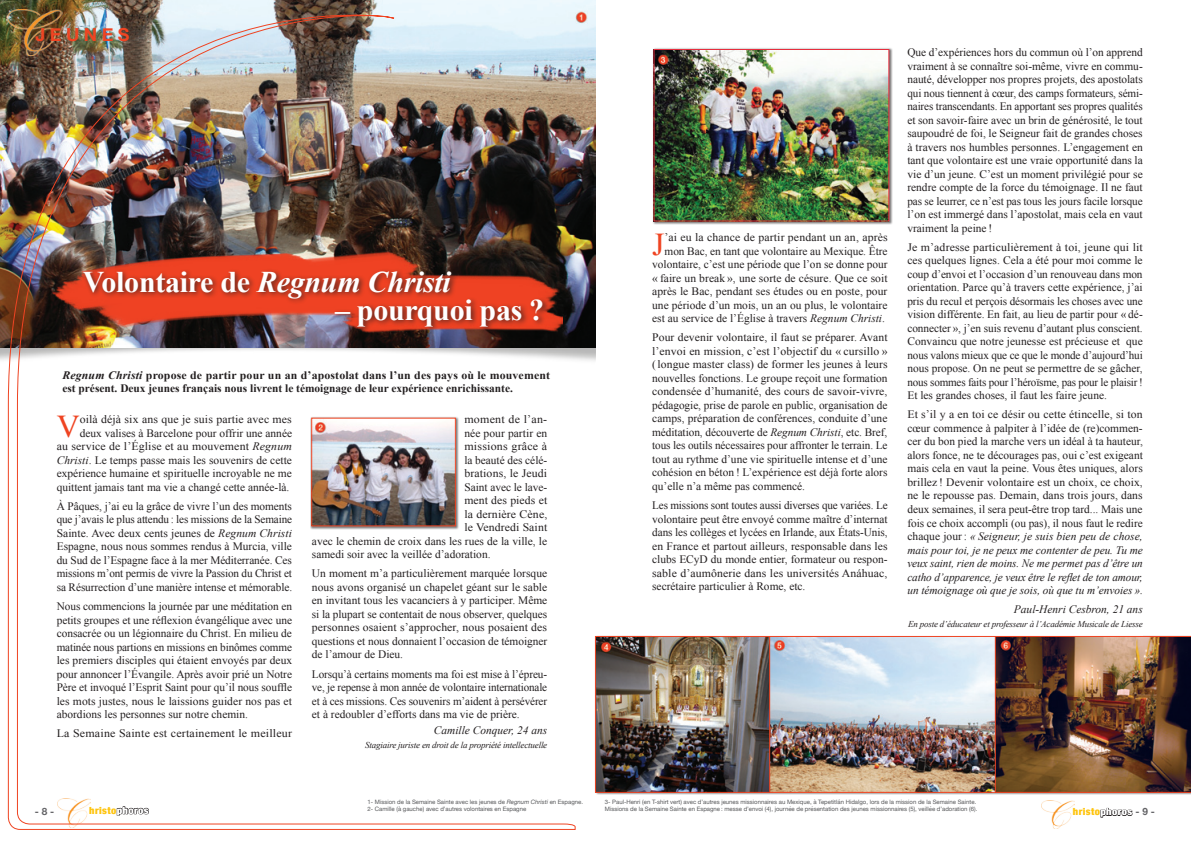
<style>
.page{position:relative;width:1191px;height:842px;background:#fff}
.page>*{position:absolute;margin:0;border:0;box-sizing:border-box;transform-origin:0 0}
.t1{font:31.8px "Times New Roman";color:#ef4422}
.t2{font:italic 700 30px "Times New Roman";letter-spacing:-.01em;color:#fff}
.t3{font:700 30px "Times New Roman";letter-spacing:-.01em;color:#fff}
.t4{font:700 18px "Helvetica Neue";letter-spacing:.25em;color:#ef4422}
.t5{font:11.4px/13.5px "Times New Roman";color:#231f20;text-align:justify}
.t6{font:11.4px/13.5px "Times New Roman";color:#231f20;text-align:justify;scale:1.04 1}
.t7{font:700 11.4px/13.5px "Times New Roman";color:#231f20;scale:1.04 1}
.t8{font:italic 11.4px "Times New Roman";color:#231f20}
.t9{font:11.4px "Times New Roman";color:#231f20;scale:1.05 1}
.t10{font:11.4px "Times New Roman";letter-spacing:.02em;color:#231f20;scale:1.05 1}
.t11{font:700 10px "Helvetica Neue";color:#636366}
.t12{font:900 condensed 9.8px "Helvetica Neue";letter-spacing:.04em;color:#fec40e;scale:1.06 1}
.t13{font:italic 9px "Times New Roman";letter-spacing:-.02em;color:#231f20}
.t14{font:6px/7px "Helvetica Neue";color:#57585a}
.s1{font-style:normal}
.s2{font-style:italic}
.s3{color:#fff}
.s4{font-weight:700;font-stretch:normal;font-size:10px;color:#636366}
</style>
<div class="page">
<img style="left:1041px;top:800px;width:33px;height:29px">
<svg style="left:1073px;top:808px;width:59px;height:9px"></svg>
<img style="left:0;top:0;width:595px;height:347px">
<img style="left:7px;top:0;width:569px;height:830px">
<img style="left:6px;top:9px;width:56px;height:46px">
<img style="left:46px;top:242px;width:516px;height:94px">
<div style="left:81px;top:268px;width:468px;height:65px;background:#231f20;opacity:.75"></div>
<div style="left:652px;top:48px;width:240px;height:177px;background:#231f20;opacity:.6"></div>
<img style="left:655px;top:51px;width:232px;height:168px">
<div style="left:653px;top:49px;width:236px;height:172px;border:1px solid #e72d3d"></div>
<div style="left:310px;top:416px;width:149px;height:114px;background:#231f20;opacity:.6"></div>
<img style="left:313px;top:420px;width:141px;height:104px">
<div style="left:311px;top:418px;width:145px;height:108px;border:1px solid #ef4422"></div>
<img style="left:594px;top:635px;width:597px;height:158px">
<h3 class="t4" style="left:35px;top:21px;width:96px">JEUNES</h3>
<h2 class="t2" style="left:83px;top:261px;width:369px"><span class="s1">Volontaire de</span> Regnum Christi</h2>
<h2 class="t3" style="left:335px;top:289px;width:211px">– pourquoi pas ?</h2>
<p class="t7" style="left:62px;top:368px;width:470px"><span class="s2">Regnum Christi</span> propose de partir pour un an d’apostolat dans l’un des pays où le mouvement est présent. Deux jeunes français nous livrent le témoignage de leur expérience enrichissante.</p>
<h1 class="t1" style="left:57px;top:405px;width:24px">V</h1>
<p class="t6" style="left:57px;top:412px;width:228px;text-align:right">oilà déjà six ans que je suis partie avec mes deux valises à Barcelone pour offrir une année<br>au service de l’Église et au mouvement <span class="s2">Regnum Christi</span>. Le temps passe mais les souvenirs de cette expérience humaine et spirituelle incroyable ne me quittent jamais tant ma vie a changé cette année-là.</p>
<p class="t5" style="left:57px;top:499px;width:237px">À Pâques, j’ai eu la grâce de vivre l’un des moments que j’avais le plus attendu : les missions de la Semaine Sainte. Avec deux cents jeunes de <span class="s2">Regnum Christi </span>Espagne, nous nous sommes rendus à Murcia, ville du Sud de l’Espagne face à la mer Méditerranée. Ces missions m’ont permis de vivre la Passion du Christ et sa Résurrection d’une manière intense et mémorable.</p>
<p class="t5" style="left:57px;top:599px;width:237px">Nous commencions la journée par une méditation en petits groupes et une réflexion évangélique avec une consacrée ou un légionnaire du Christ. En milieu de matinée nous partions en missions en binômes comme les premiers disciples qui étaient envoyés par deux pour annoncer l’Évangile. Après avoir prié un Notre Père et invoqué l’Esprit Saint pour qu’il nous souffle les mots justes, nous le laissions guider nos pas et abordions les personnes sur notre chemin.</p>
<p class="t9" style="left:57px;top:726px;width:226px">La Semaine Sainte est certainement le meilleur</p>
<p class="t10" style="left:464px;top:412px;width:80px">moment de l’an-</p>
<p class="t5" style="left:464px;top:426px;width:84px">née pour partir en</p>
<p class="t10" style="left:464px;top:439px;width:80px">missions grâce à</p>
<p class="t5" style="left:464px;top:453px;width:84px">la beauté des célé-</p>
<p class="t6" style="left:464px;top:466px;width:81px">brations, le Jeudi</p>
<p class="t5" style="left:464px;top:480px;width:84px">Saint avec le lave-</p>
<p class="t5" style="left:464px;top:493px;width:84px">ment des pieds et</p>
<p class="t6" style="left:464px;top:507px;width:81px">la dernière Cène,</p>
<p class="t5" style="left:464px;top:520px;width:84px">le Vendredi Saint</p>
<p class="t5" style="left:312px;top:534px;width:237px">avec le chemin de croix dans les rues de la ville, le</p>
<p class="t5" style="left:312px;top:547px;width:180px">samedi soir avec la veillée d’adoration.</p>
<p class="t5" style="left:312px;top:567px;width:237px">Un moment m’a particulièrement marquée lorsque nous avons organisé un chapelet géant sur le sable en invitant tous les vacanciers à y participer. Même si la plupart se contentait de nous observer, quelques personnes osaient s’approcher, nous posaient des questions et nous donnaient l’occasion de témoigner de l’amour de Dieu.</p>
<p class="t5" style="left:312px;top:667px;width:237px">Lorsqu’à certains moments ma foi est mise à l’épreu&shy;ve, je repense à mon année de volontaire internationale et à ces missions. Ces souvenirs m’aident à persévérer et à redoubler d’efforts dans ma vie de prière.</p>
<p class="t8" style="left:434px;top:723px;width:115px">Camille Conquer, 24 ans</p>
<p class="t13" style="left:365px;top:739px;width:184px">Stagiaire juriste en droit de la propriété intellectuelle</p>
<p class="t5" style="left:652px;top:230px;width:237px;text-align:right">’ai eu la chance de partir pendant un an, après mon Bac, en tant que volontaire au Mexique. Être volontaire, c’est une période que l’on se donne pour « faire un break », une sorte de césure. Que ce soit après le Bac, pendant ses études ou en poste, pour une période d’un mois, un an ou plus, le volontaire est au service de l’Église à travers <span class="s2">Regnum Christi</span>.</p>
<p class="t5" style="left:652px;top:331px;width:237px">Pour devenir volontaire, il faut se préparer. Avant l’envoi en mission, c’est l’objectif du « cursillo » (longue master class) de former les jeunes à leurs nouvelles fonctions. Le groupe reçoit une formation condensée d’humanité, des cours de savoir-vivre, pédagogie, prise de parole en public, organisation de camps, préparation de conférences, conduite d’une méditation, découverte de <span class="s2">Regnum Christi</span>, etc. Bref, tous les outils nécessaires pour affronter le terrain. Le tout au rythme d’une vie spirituelle intense et d’une cohésion en béton ! L’expérience est déjà forte alors qu’elle n’a même pas commencé.</p>
<p class="t5" style="left:652px;top:498px;width:237px">Les missions sont toutes aussi diverses que variées. Le volontaire peut être envoyé comme maître d’internat dans les collèges et lycées en Irlande, aux États-Unis, en France et partout ailleurs, responsable dans les clubs ECyD du monde entier, formateur ou respon&shy;sable d’aumônerie dans les universités Anáhuac, secrétaire particulier à Rome, etc.</p>
<h1 class="t1" style="left:652px;top:223px;width:14px">J</h1>
<p class="t5" style="left:907px;top:45px;width:237px">Que d’expériences hors du commun où l’on apprend vraiment à se connaître soi-même, vivre en commu&shy;nauté, développer nos propres projets, des apostolats qui nous tiennent à cœur, des camps formateurs, sémi&shy;naires transcendants. En apportant ses propres qualités et son savoir-faire avec un brin de générosité, le tout saupoudré de foi, le Seigneur fait de grandes choses à travers nos humbles personnes. L’engagement en tant que volontaire est une vraie opportunité dans la vie d’un jeune. C’est un moment privilégié pour se rendre compte de la force du témoignage. Il ne faut pas se leurrer, ce n’est pas tous les jours facile lorsque l’on est immergé dans l’apostolat, mais cela en vaut vraiment la peine !</p>
<p class="t6" style="left:907px;top:240px;width:228px">Je m’adresse particulièrement à toi, jeune qui lit ces quelques lignes. Cela a été pour moi comme le coup d’envoi et l’occasion d’un renouveau dans mon orientation. Parce qu’à travers cette expérience, j’ai pris du recul et perçois désormais les choses avec une vision différente. En fait, au lieu de partir pour « dé&shy;connecter », j’en suis revenu d’autant plus conscient.<br>Convaincu que notre jeunesse est précieuse et que nous valons mieux que ce que le monde d’aujourd’hui nous propose. On ne peut se permettre de se gâcher, nous sommes faits pour l’héroïsme, pas pour le plaisir !<br>Et les grandes choses, il faut les faire jeune.</p>
<p class="t5" style="left:907px;top:408px;width:237px">Et s’il y a en toi ce désir ou cette étincelle, si ton cœur commence à palpiter à l’idée de (re)commen&shy;cer du bon pied la marche vers un idéal à ta hauteur, alors fonce, ne te décourages pas, oui c’est exigeant mais cela en vaut la peine. Vous êtes uniques, alors brillez ! Devenir volontaire est un choix, ce choix, ne le repousse pas. Demain, dans trois jours, dans deux semaines, il sera peut-être trop tard... Mais une fois ce choix accompli (ou pas), il nous faut le redire chaque jour : <span class="s2">« Seigneur, je suis bien peu de chose, mais pour toi, je ne peux me contenter de peu. Tu me veux saint, rien de moins. Ne me permet pas d’être un catho d’apparence, je veux être le reflet de ton amour, un témoignage où que je sois, où que tu m’envoies »</span>.</p>
<p class="t8" style="left:1014px;top:601px;width:130px">Paul-Henri Cesbron, 21 ans</p>
<p class="t13" style="left:908px;top:617px;width:236px">En poste d’éducateur et professeur à l’Académie Musicale de Liesse</p>
<p class="t14" style="left:605px;top:798px;width:374px">3- Paul-Henri (en T-shirt vert) avec d’autres jeunes missionnaires au Mexique, à Tepetitlán Hidalgo, lors de la mission de la Semaine Sainte.<br>Missions de la Semaine Sainte en Espagne : messe d’envoi (4), journée de présentation des jeunes missionnaires (5), veillée d’adoration (6).</p>
<p class="t14" style="left:368px;top:798px;width:217px">1- Mission de la Semaine Sainte avec les jeunes de <span class="s2">Regnum Christi</span> en Espagne.<br>2- Camille (à gauche) avec d’autres volontaires en Espagne</p>
<p class="t11" style="left:35px;top:803px;width:21px">- 8 -</p>
<p class="t12" style="left:89px;top:802px;width:57px">hristo<span class="s3">phoros</span></p>
<p class="t12" style="left:1072px;top:804px;width:79px">hristo<span class="s3">phoros</span> <span class="s4">- 9 -</span></p>
</div>
